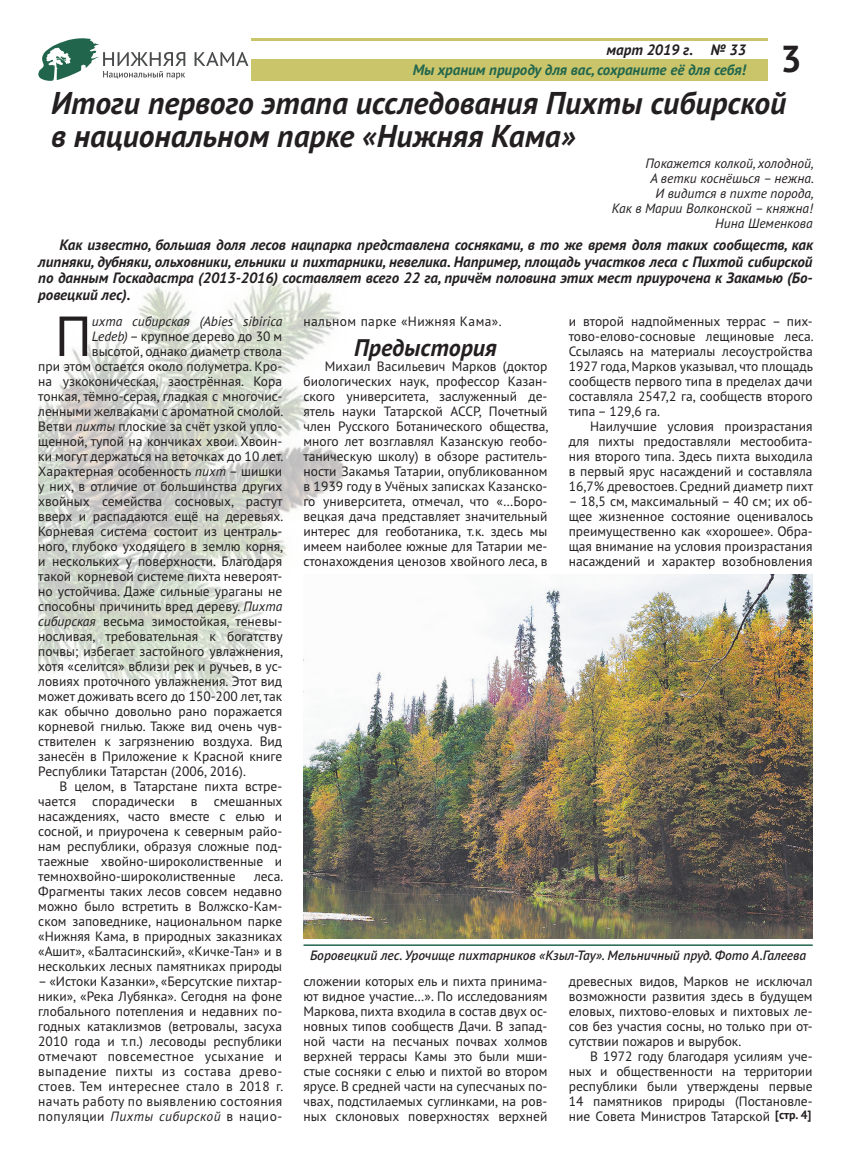
<style>
.page{position:relative;width:851px;height:1170px;background:#fff}
.page>*{position:absolute;margin:0;border:0;box-sizing:border-box;transform-origin:0 0}
.t1{font:56.4px "PT Sans Pro";color:#231f20}
.t2{font:700 37.5px "PT Sans Pro";color:#231f20}
.t3{font:italic 700 31.5px/33px "PT Sans Pro";color:#231f20}
.t4{font:italic 700 24px "PT Sans Pro";color:#231f20}
.t5{font:italic 700 15px/16.5px "PT Sans Pro";color:#231f20;text-align:justify}
.t6{font:italic 700 15px "PT Sans Pro";color:#21664c}
.t7{font:13.5px/15px "PT Sans Pro";color:#231f20;text-align:justify}
.t8{font:italic 13.5px/15px "PT Sans Pro";color:#231f20;text-align:right}
.t9{font:italic 600 13.5px "PT Sans Pro";color:#231f20}
.t10{font:13.5px "PT Sans Pro";letter-spacing:.03em;color:#231f20}
.s1{font-style:italic}
.s2{font-weight:700;font-size:12px}
</style>
<div class="page">
<img style="left:38px;top:279px;width:307px;height:420px">
<hr style="left:251px;top:38px;width:516px;height:2px;background:#cac46a">
<div style="left:251px;top:60px;width:516px;height:21px;background:#cac46a"></div>
<svg style="left:194px;top:52px;width:54px;height:14px"></svg>
<svg style="left:38px;top:38px;width:147px;height:43px"></svg>
<img style="left:303px;top:574px;width:509px;height:364px">
<hr style="left:303px;top:944px;width:509px;height:1px;background:#21664c">
<p class="t5" style="left:606px;top:41px;width:141px">март 2019 г. № 33</p>
<p class="t6" style="left:412px;top:60px;width:334px">Мы храним природу для вас, сохраните её для себя!</p>
<h3 class="t3" style="left:51px;top:86px;width:736px">Итоги первого этапа исследования Пихты сибирской в национальном парке «Нижняя Кама»</h3>
<p class="t8" style="left:611px;top:155px;width:203px">Покажется колкой, холодной,<br>А ветки коснёшься – нежна.<br>И видится в пихте порода,<br>Как в Марии Волконской – княжна!<br>Нина Шеменкова</p>
<p class="t5" style="left:38px;top:237px;width:776px;text-indent:21px">Как известно, большая доля лесов нацпарка представлена сосняками, в то же время доля таких сообществ, как липняки, дубняки, ольховники, ельники и пихтарники, невелика. Например, площадь участков леса с Пихтой сибирской по данным Госкадастра (2013-2016) составляет всего 22 га, причём половина этих мест приурочена к Закамью (Бо&shy;ровецкий лес).</p>
<h1 class="t1" style="left:55px;top:299px;width:39px">П</h1>
<p class="t8" style="left:92px;top:313px;width:192px">ихта сибирская (Abies sibirica</p>
<h2 class="t2" style="left:780px;top:34px;width:23px">3</h2>
<p class="t10" style="left:303px;top:312px;width:199px">нальном парке «Нижняя Кама».</p>
<h3 class="t4" style="left:354px;top:332px;width:144px">Предыстория</h3>
<p class="t7" style="left:303px;top:358px;width:246px;text-indent:21px">Михаил Васильевич Марков (доктор биологических наук, профессор Казан&shy;ского университета, заслуженный де&shy;ятель науки Татарской АССР, Почетный член Русского Ботанического общества, много лет возглавлял Казанскую геобо&shy;таническую школу) в обзоре раститель&shy;ности Закамья Татарии, опубликованном в 1939 году в Учёных записках Казанско&shy;го университета, отмечал, что «…Боро&shy;вецкая дача представляет значительный интерес для геоботаника, т.к. здесь мы имеем наиболее южные для Татарии ме&shy;стонахождения ценозов хвойного леса, в</p>
<p class="t7" style="left:568px;top:313px;width:246px">и второй надпойменных террас – пих&shy;тово-елово-сосновые лещиновые леса.<br>Ссылаясь на материалы лесоустройства 1927 года, Марков указывал, что площадь сообществ первого типа в пределах дачи составляла 2547,2 га, сообществ второго типа – 129,6 га.</p>
<p class="t7" style="left:568px;top:418px;width:246px;text-indent:21px">Наилучшие условия произрастания для пихты предоставляли местообита&shy;ния второго типа. Здесь пихта выходила в первый ярус насаждений и составляла 16,7% древостоев. Средний диаметр пихт</p>
<p class="t7" style="left:568px;top:493px;width:246px">– 18,5 см, максимальный – 40 см; их об&shy;щее жизненное состояние оценивалось преимущественно как «хорошее». Обра&shy;щая внимание на условия произрастания насаждений и характер возобновления</p>
<p class="t7" style="left:92px;top:328px;width:192px"><span class="s1">Ledeb)</span> – крупное дерево до 30 м</p>
<p class="t7" style="left:92px;top:343px;width:192px">высотой, однако диаметр ствола</p>
<p class="t7" style="left:38px;top:358px;width:245px">при этом остается около полуметра. Кро-</p>
<p class="t7" style="left:38px;top:373px;width:245px">на узкоконическая, заострённая. Кора</p>
<p class="t7" style="left:38px;top:388px;width:245px">тонкая, тёмно-серая, гладкая с многочис-</p>
<p class="t7" style="left:38px;top:403px;width:246px">ленными желваками с ароматной смолой.</p>
<p class="t7" style="left:38px;top:418px;width:245px">Ветви <span class="s1">пихты</span> плоские за счёт узкой упло-</p>
<p class="t7" style="left:38px;top:433px;width:245px">щенной, тупой на кончиках хвои. Хвоин-</p>
<p class="t7" style="left:38px;top:448px;width:246px">ки могут держаться на веточках до 10 лет.</p>
<p class="t7" style="left:38px;top:463px;width:245px">Характерная особенность <span class="s1">пихт</span> – шишки</p>
<p class="t7" style="left:38px;top:478px;width:246px">у них, в отличие от большинства других</p>
<p class="t7" style="left:38px;top:493px;width:246px">хвойных семейства сосновых, растут</p>
<p class="t7" style="left:38px;top:508px;width:246px">вверх и распадаются ещё на деревьях.</p>
<p class="t7" style="left:38px;top:523px;width:245px">Корневая система состоит из централь-</p>
<p class="t7" style="left:38px;top:538px;width:246px">ного, глубоко уходящего в землю корня,</p>
<p class="t7" style="left:38px;top:553px;width:245px">и нескольких у поверхности. Благодаря</p>
<p class="t7" style="left:38px;top:568px;width:245px">такой корневой системе пихта невероят-</p>
<p class="t7" style="left:38px;top:583px;width:245px">но устойчива. Даже сильные ураганы не</p>
<p class="t7" style="left:38px;top:598px;width:245px">способны причинить вред дереву. <span class="s1">Пихта</span></p>
<p class="t7" style="left:38px;top:613px;width:245px"><span class="s1">сибирская</span> весьма зимостойкая, теневы-</p>
<p class="t7" style="left:38px;top:628px;width:246px">носливая, требовательная к богатству</p>
<p class="t7" style="left:38px;top:643px;width:246px">почвы; избегает застойного увлажнения,</p>
<p class="t7" style="left:38px;top:658px;width:245px">хотя «селится» вблизи рек и ручьев, в ус-</p>
<p class="t7" style="left:38px;top:673px;width:245px">ловиях проточного увлажнения. Этот вид</p>
<p class="t7" style="left:38px;top:688px;width:245px">может доживать всего до 150-200 лет, так</p>
<p class="t7" style="left:38px;top:703px;width:245px">как обычно довольно рано поражается</p>
<p class="t7" style="left:38px;top:718px;width:245px">корневой гнилью. Также вид очень чув-</p>
<p class="t7" style="left:38px;top:733px;width:245px">ствителен к загрязнению воздуха. Вид</p>
<p class="t7" style="left:38px;top:748px;width:245px">занесён в Приложение к Красной книге</p>
<p class="t7" style="left:38px;top:763px;width:209px">Республики Татарстан (2006, 2016).</p>
<p class="t7" style="left:60px;top:778px;width:224px">В целом, в Татарстане пихта встре-</p>
<p class="t7" style="left:38px;top:793px;width:246px">чается спорадически в смешанных</p>
<p class="t7" style="left:38px;top:808px;width:245px">насаждениях, часто вместе с елью и</p>
<p class="t7" style="left:38px;top:823px;width:245px">сосной, и приурочена к северным райо-</p>
<p class="t7" style="left:38px;top:838px;width:245px">нам республики, образуя сложные под-</p>
<p class="t7" style="left:38px;top:853px;width:245px">таежные хвойно-широколиственные и</p>
<p class="t7" style="left:38px;top:868px;width:199px">темнохвойно-широколиственные</p>
<p class="t7" style="left:38px;top:868px;width:246px;text-indent:216px">леса.<br>Фрагменты таких лесов совсем недавно можно было встретить в Волжско-Кам&shy;ском заповеднике, национальном парке «Нижняя Кама, в природных заказниках «Ашит», «Балтасинский», «Кичке-Тан» и в нескольких лесных памятниках природы</p>
<p class="t7" style="left:38px;top:973px;width:246px">– «Истоки Казанки», «Берсутские пихтар&shy;ники», «Река Лубянка». Сегодня на фоне глобального потепления и недавних по&shy;годных катаклизмов (ветровалы, засуха 2010 года и т.п.) лесоводы республики отмечают повсеместное усыхание и выпадение пихты из состава древо&shy;стоев. Тем интереснее стало в 2018 г. начать работу по выявлению состояния популяции <span class="s1">Пихты сибирской</span> в нацио-</p>
<p class="t9" style="left:310px;top:946px;width:497px">Боровецкий лес. Урочище пихтарников «Кзыл-Тау». Мельничный пруд. Фото А.Галеева</p>
<p class="t7" style="left:568px;top:973px;width:245px">древесных видов, Марков не исключал возможности развития здесь в будущем еловых, пихтово-еловых и пихтовых ле&shy;сов без участия сосны, но только при от&shy;сутствии пожаров и вырубок.</p>
<p class="t7" style="left:568px;top:1048px;width:245px;text-indent:21px">В 1972 году благодаря усилиям уче&shy;ных и общественности на территории республики были утверждены первые 14 памятников природы (Постановле&shy;ние Совета Министров Татарской <span class="s2">[стр. 4]</span></p>
<p class="t7" style="left:303px;top:973px;width:245px">сложении которых ель и пихта принима&shy;ют видное участие…». По исследованиям Маркова, пихта входила в состав двух ос&shy;новных типов сообществ Дачи. В запад&shy;ной части на песчаных почвах холмов верхней террасы Камы это были мши&shy;стые сосняки с елью и пихтой во втором ярусе. В средней части на супесчаных по&shy;чвах, подстилаемых суглинками, на ров&shy;ных склоновых поверхностях верхней</p>
</div>
